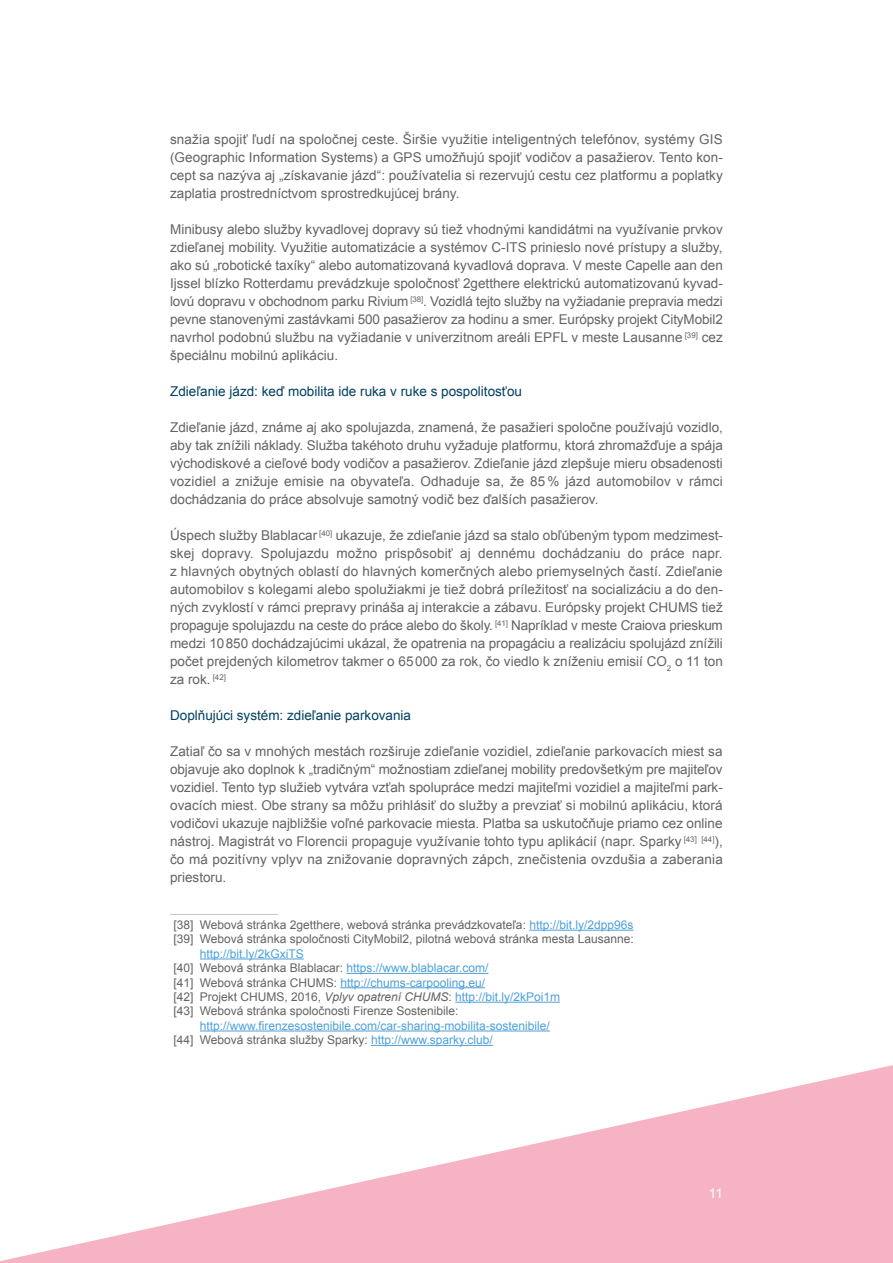
<style>
.page{position:relative;width:893px;height:1263px;background:#fff}
.page>*{position:absolute;margin:0;border:0;box-sizing:border-box;transform-origin:0 0}
.t1{font:13.5px/18px "Arial";color:#646363;text-align:justify}
.t2{font:13.5px "Arial";color:#003f60}
.t3{font:13.5px "Arial";color:#fff}
.t4{font:12px/14.4px "Arial";color:#646363}
.t5{font:12px/14.4px "Arial";color:#4da0d8}
.s1{color:#4da0d8}
.s2{font-style:italic}
.s3{color:#646363}
</style>
<div class="page">
<svg style="left:0;top:1065px;width:893px;height:198px;fill:#f5b3c3"></svg>
<hr style="left:170px;top:914px;width:108px;height:1px;background:#c6c6c6">
<hr style="left:529px;top:930px;width:104px;height:1px;background:#4da0d8">
<hr style="left:200px;top:958px;width:104px;height:1px;background:#4da0d8">
<hr style="left:346px;top:973px;width:142px;height:1px;background:#4da0d8">
<hr style="left:340px;top:987px;width:145px;height:1px;background:#4da0d8">
<hr style="left:455px;top:1002px;width:105px;height:1px;background:#4da0d8">
<hr style="left:200px;top:1030px;width:350px;height:1px;background:#4da0d8">
<hr style="left:371px;top:1045px;width:122px;height:1px;background:#4da0d8">
<p class="t1" style="left:170px;top:130px;width:554px">snažia spojiť ľudí na spoločnej ceste. Širšie využitie inteligentných telefónov, systémy GIS (Geographic Information Systems) a GPS umožňujú spojiť vodičov a pasažierov. Tento kon&shy;cept sa nazýva aj „získavanie jázd“: používatelia si rezervujú cestu cez platformu a poplatky zaplatia prostredníctvom sprostredkujúcej brány.</p>
<p class="t1" style="left:170px;top:220px;width:554px">Minibusy alebo služby kyvadlovej dopravy sú tiež vhodnými kandidátmi na využívanie prvkov zdieľanej mobility. Využitie automatizácie a systémov C-ITS prinieslo nové prístupy a služby, ako sú „robotické taxíky“ alebo automatizovaná kyvadlová doprava. V meste Capelle aan den Ijssel blízko Rotterdamu prevádzkuje spoločnosť 2getthere elektrickú automatizovanú kyvad&shy;lovú dopravu v obchodnom parku Rivium <sup>[38]</sup>. Vozidlá tejto služby na vyžiadanie prepravia medzi pevne stanovenými zastávkami 500 pasažierov za hodinu a smer. Európsky projekt CityMobil2 navrhol podobnú službu na vyžiadanie v univerzitnom areáli EPFL v meste Lausanne <sup>[39]</sup> cez špeciálnu mobilnú aplikáciu.</p>
<p class="t2" style="left:170px;top:382px;width:353px">Zdieľanie jázd: keď mobilita ide ruka v ruke s pospolitosťou</p>
<p class="t1" style="left:170px;top:418px;width:554px">Zdieľanie jázd, známe aj ako spolujazda, znamená, že pasažieri spoločne používajú vozidlo, aby tak znížili náklady. Služba takéhoto druhu vyžaduje platformu, ktorá zhromažďuje a spája východiskové a cieľové body vodičov a pasažierov. Zdieľanie jázd zlepšuje mieru obsadenosti vozidiel a znižuje emisie na obyvateľa. Odhaduje sa, že 85 % jázd automobilov v rámci dochádzania do práce absolvuje samotný vodič bez ďalších pasažierov.</p>
<p class="t1" style="left:170px;top:526px;width:554px">Úspech služby Blablacar <sup>[40]</sup> ukazuje, že zdieľanie jázd sa stalo obľúbeným typom medzimest&shy;skej dopravy. Spolujazdu možno prispôsobiť aj dennému dochádzaniu do práce napr. z hlavných obytných oblastí do hlavných komerčných alebo priemyselných častí. Zdieľanie automobilov s kolegami alebo spolužiakmi je tiež dobrá príležitosť na socializáciu a do den&shy;ných zvyklostí v rámci prepravy prináša aj interakcie a zábavu. Európsky projekt CHUMS tiež propaguje spolujazdu na ceste do práce alebo do školy. <sup>[41]</sup> Napríklad v meste Craiova prieskum medzi 10850 dochádzajúcimi ukázal, že opatrenia na propagáciu a realizáciu spolujázd znížili počet prejdených kilometrov takmer o 65000 za rok, čo viedlo k zníženiu emisií CO<sub>2</sub> o 11 ton za rok. <sup>[42]</sup></p>
<p class="t2" style="left:170px;top:706px;width:243px">Doplňujúci systém: zdieľanie parkovania</p>
<p class="t1" style="left:170px;top:742px;width:554px">Zatiaľ čo sa v mnohých mestách rozširuje zdieľanie vozidiel, zdieľanie parkovacích miest sa objavuje ako doplnok k „tradičným“ možnostiam zdieľanej mobility predovšetkým pre majiteľov vozidiel. Tento typ služieb vytvára vzťah spolupráce medzi majiteľmi vozidiel a majiteľmi park&shy;ovacích miest. Obe strany sa môžu prihlásiť do služby a prevziať si mobilnú aplikáciu, ktorá vodičovi ukazuje najbližšie voľné parkovacie miesta. Platba sa uskutočňuje priamo cez online nástroj. Magistrát vo Florencii propaguje využívanie tohto typu aplikácií (napr. Sparky <sup>[43]</sup> <sup>[44]</sup>), čo má pozitívny vplyv na znižovanie dopravných zápch, znečistenia ovzdušia a zaberania priestoru.</p>
<p class="t4" style="left:173px;top:918px;width:462px">[38] Webová stránka 2getthere, webová stránka prevádzkovateľa: <span class="s1">http://bit.ly/2dpp96s </span>[39] Webová stránka spoločnosti CityMobil2, pilotná webová stránka mesta Lausanne:</p>
<p class="t4" style="left:173px;top:946px;width:388px;text-indent:26px"><span class="s1">http://bit.ly/2kGxiTS<br></span>[40] Webová stránka Blablacar: <span class="s1">https://www.blablacar.com/<br></span>[41] Webová stránka CHUMS: <span class="s1">http://chums-carpooling.eu/<br></span>[42] Projekt CHUMS, 2016, <span class="s2">Vplyv opatrení CHUMS</span>: <span class="s1">http://bit.ly/2kPoi1m </span>[43] Webová stránka spoločnosti Firenze Sostenibile:</p>
<p class="t5" style="left:173px;top:1018px;width:378px;text-indent:26px">http://www.firenzesostenibile.com/car-sharing-mobilita-sostenibile/ <span class="s3">[44] Webová stránka služby Sparky:</span> http://www.sparky.club/</p>
<p class="t3" style="left:709px;top:1184px;width:16px">11</p>
</div>
